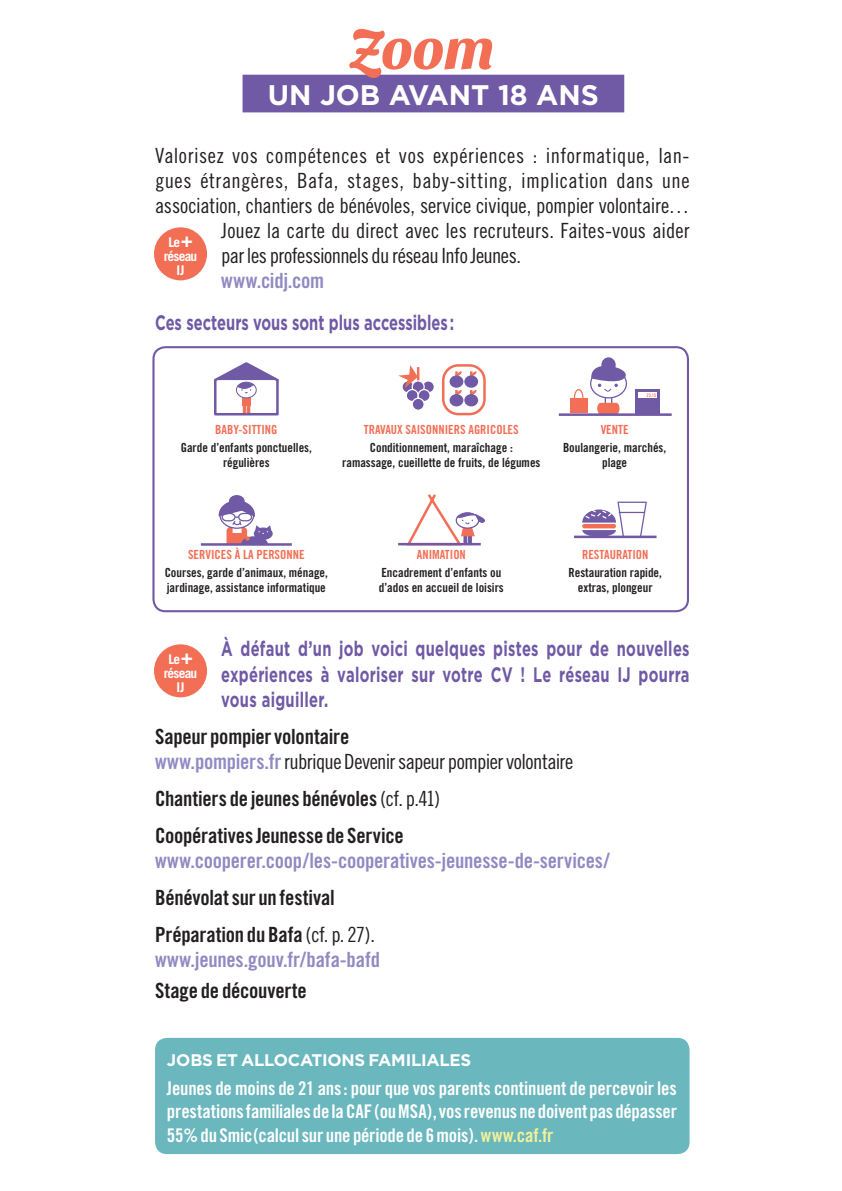
<style>
.page{position:relative;width:842px;height:1191px;background:#fff}
.page>*{position:absolute;margin:0;border:0;box-sizing:border-box;transform-origin:0 0}
.t1{font:700 28.3px "Gotham";color:#fff}
.Texte{font:20.9px "Trade Gothic Bold Cond Twenty";letter-spacing:-.01em;color:#231f20}
.Inter_news{font:700 20.9px/25.1px "Gotham";letter-spacing:.01em;color:#7059a5;text-align:justify;scale:.7 1}
.Texte-2{font:20.9px "Trade Gothic Cond Eighteen";color:#231f20}
.Texte-3{font:20.9px "Trade Gothic Cond Eighteen";letter-spacing:.025em;color:#231f20}
.Texte-4{font:20.9px "Trade Gothic Bold Cond Twenty";letter-spacing:-.01em;color:#908ac2}
.Texte-5{font:20.9px "Trade Gothic Cond Eighteen";letter-spacing:-.025em;color:#231f20}
.Texte_blanc{font:18.9px/23px "Trade Gothic Bold Cond Twenty";letter-spacing:-.01em;color:#fff;text-align:justify}
.Texte_blanc-2{font:700 16.8px "Gotham";letter-spacing:-.015em;color:#fff}
.Texte-6{font:700 13.4px "Trade Gothic";letter-spacing:-.055em;color:#fff}
.t2{font:12.6px/17.6px "Trade Gothic Bold Cond Twenty";color:#231f20;text-align:center}
.t3{font:12.6px/17.6px "Trade Gothic Bold Cond Twenty";color:#f26f56;text-align:center}
.s1{font-size:19.1px}
.s2{color:#f26f56}
.s3{color:#231f20}
.s4{font-family:"Trade Gothic Bold Cond Twenty";color:#908ac2}
.s5{font-family:"Trade Gothic Cond Eighteen"}
.s6{color:#f3f199}
</style>
<div class="page">
<div style="left:155px;top:1037px;width:534px;height:117px;background:#6bb7be;border-radius:12px"></div>
<div style="left:155px;top:228px;width:51px;height:51px;background:#f26f56;border-radius:50%"></div>
<div style="left:154px;top:227px;width:53px;height:53px;border:2px solid #f26f56;border-radius:50%"></div>
<div style="left:155px;top:645px;width:51px;height:51px;background:#f26f56;border-radius:50%"></div>
<div style="left:154px;top:644px;width:53px;height:53px;border:2px solid #f26f56;border-radius:50%"></div>
<svg style="left:214px;top:362px;width:65px;height:53px"></svg>
<svg style="left:404px;top:494px;width:81px;height:52px"></svg>
<hr style="left:398px;top:543px;width:83px;height:2px;background:#7059a5">
<div style="left:605px;top:396px;width:7px;height:15px;border:1px solid #7059a5"></div>
<div style="left:590px;top:369px;width:37px;height:29px;border:1px solid #7059a5;border-radius:50%"></div>
<div style="left:601px;top:357px;width:15px;height:16px;border:3px solid #7059a5;border-radius:50%"></div>
<svg style="left:597px;top:402px;width:23px;height:11px"></svg>
<svg style="left:590px;top:359px;width:37px;height:35px"></svg>
<div style="left:635px;top:389px;width:25px;height:25px;background:#7059a5"></div>
<div style="left:638px;top:393px;width:19px;height:5px;background:#fff"></div>
<svg style="left:647px;top:393px;width:9px;height:4px"></svg>
<div style="left:571px;top:398px;width:17px;height:15px;background:#f26f56"></div>
<div style="left:574px;top:389px;width:9px;height:17px;border:1px solid #f26f56;border-radius:50%"></div>
<hr style="left:559px;top:413px;width:113px;height:3px;background:#7059a5">
<div style="left:229px;top:495px;width:16px;height:12px;background:#7059a5;border-radius:50%"></div>
<hr style="left:201px;top:543px;width:91px;height:3px;background:#7059a5">
<svg style="left:582px;top:501px;width:65px;height:34px"></svg>
<hr style="left:574px;top:535px;width:82px;height:3px;background:#7059a5">
<div style="left:422px;top:381px;width:12px;height:12px;background:#7059a5;border-radius:50%"></div>
<div style="left:422px;top:380px;width:13px;height:13px;border:1px solid #fff;border-radius:50%"></div>
<div style="left:406px;top:389px;width:12px;height:12px;background:#7059a5;border-radius:50%"></div>
<div style="left:406px;top:389px;width:13px;height:13px;border:1px solid #fff;border-radius:50%"></div>
<div style="left:418px;top:389px;width:12px;height:12px;background:#7059a5;border-radius:50%"></div>
<div style="left:417px;top:389px;width:14px;height:13px;border:1px solid #fff;border-radius:50%"></div>
<svg style="left:398px;top:365px;width:30px;height:30px"></svg>
<div style="left:412px;top:398px;width:12px;height:12px;background:#7059a5;border-radius:50%"></div>
<div style="left:412px;top:398px;width:13px;height:13px;border:1px solid #fff;border-radius:50%"></div>
<svg style="left:455px;top:390px;width:7px;height:5px"></svg>
<div style="left:450px;top:394px;width:13px;height:12px;background:#7059a5;border-radius:50%"></div>
<svg style="left:470px;top:390px;width:7px;height:5px"></svg>
<div style="left:464px;top:394px;width:14px;height:12px;background:#7059a5;border-radius:50%"></div>
<svg style="left:470px;top:371px;width:7px;height:6px"></svg>
<div style="left:464px;top:375px;width:14px;height:13px;background:#7059a5;border-radius:50%"></div>
<svg style="left:455px;top:371px;width:7px;height:5px"></svg>
<div style="left:450px;top:375px;width:13px;height:13px;background:#7059a5;border-radius:50%"></div>
<div style="left:442px;top:364px;width:44px;height:51px;border:3px solid #f26f56;border-radius:15px"></div>
<svg style="left:217px;top:499px;width:56px;height:45px"></svg>
<div style="left:152px;top:346px;width:537px;height:266px;border:2px solid #7059a5;border-radius:12px"></div>
<div style="left:243px;top:75px;width:381px;height:37px;background:#7059a5"></div>
<svg style="left:349px;top:29px;width:143px;height:49px"></svg>
<p class="t1" style="left:268px;top:78px;width:332px">UN JOB AVANT 18 ANS</p>
<p class="Texte-3" style="left:155px;top:143px;width:536px">Valorisez vos compétences et vos expériences : informatique, lan-</p>
<p class="Texte-3" style="left:155px;top:168px;width:536px">gues étrangères, Bafa, stages, baby-sitting, implication dans une</p>
<p class="Texte-2" style="left:155px;top:193px;width:536px">association, chantiers de bénévoles, service civique, pompier volontaire…</p>
<p class="Texte-2" style="left:221px;top:218px;width:470px">Jouez la carte du direct avec les recruteurs. Faites-vous aider</p>
<p class="Texte-5" style="left:221px;top:243px;width:301px">par les professionnels du réseau Info Jeunes.</p>
<p class="Texte-4" style="left:221px;top:268px;width:105px">www.cidj.com</p>
<p class="Inter_news" style="left:155px;top:309px;width:429px">Ces secteurs vous sont plus accessibles:</p>
<p class="Texte-6" style="left:168px;top:234px;width:26px">Le <span class="s1">+</span></p>
<p class="Texte-6" style="left:164px;top:248px;width:35px">réseau</p>
<p class="Texte-6" style="left:177px;top:262px;width:9px">IJ</p>
<p class="t2" style="left:181px;top:421px;width:133px"><span class="s2">BABY-SITTING<br></span>Garde d’enfants ponctuelles,</p>
<p class="t2" style="left:223px;top:453px;width:48px">régulières</p>
<p class="t3" style="left:364px;top:421px;width:156px">TRAVAUX SAISONNIERS AGRICOLES<br><span class="s3">Conditionnement, maraîchage :</span></p>
<p class="t2" style="left:342px;top:454px;width:200px">ramassage, cueillette de fruits, de légumes</p>
<p class="t2" style="left:563px;top:421px;width:105px"><span class="s2">VENTE<br></span>Boulangerie, marchés,</p>
<p class="t2" style="left:602px;top:454px;width:27px">plage</p>
<p class="t2" style="left:165px;top:546px;width:165px"><span class="s2">SERVICES À LA PERSONNE<br></span>Courses, garde d’animaux, ménage,</p>
<p class="t2" style="left:167px;top:578px;width:161px">jardinage, assistance informatique</p>
<p class="t2" style="left:381px;top:546px;width:122px"><span class="s2">ANIMATION<br></span>Encadrement d’enfants ou</p>
<p class="t2" style="left:379px;top:578px;width:126px">d’ados en accueil de loisirs</p>
<p class="t2" style="left:568px;top:546px;width:95px"><span class="s2">RESTAURATION<br></span>Restauration rapide,</p>
<p class="t2" style="left:578px;top:578px;width:76px">extras, plongeur</p>
<p class="Inter_news" style="left:221px;top:636px;width:671px">À défaut d’un job voici quelques pistes pour de nouvelles expériences à valoriser sur votre CV ! Le réseau IJ pourra vous aiguiller.</p>
<p class="Texte" style="left:155px;top:723px;width:196px">Sapeur pompier volontaire</p>
<p class="Texte-5" style="left:155px;top:749px;width:420px"><span class="s4">www.pompiers.fr</span> rubrique Devenir sapeur pompier volontaire</p>
<p class="Texte" style="left:155px;top:785px;width:287px">Chantiers de jeunes bénévoles <span class="s5">(cf. p.41)</span></p>
<p class="Texte" style="left:155px;top:822px;width:250px">Coopératives Jeunesse de Service</p>
<p class="Texte-4" style="left:155px;top:848px;width:456px">www.cooperer.coop/les-cooperatives-jeunesse-de-services/</p>
<p class="Texte" style="left:155px;top:885px;width:181px">Bénévolat sur un festival</p>
<p class="Texte" style="left:155px;top:922px;width:221px">Préparation du Bafa <span class="s5">(cf. p. 27).</span></p>
<p class="Texte-4" style="left:155px;top:947px;width:227px">www.jeunes.gouv.fr/bafa-bafd</p>
<p class="Texte" style="left:155px;top:978px;width:153px">Stage de découverte</p>
<p class="Texte-6" style="left:168px;top:651px;width:26px">Le <span class="s1">+</span></p>
<p class="Texte-6" style="left:164px;top:665px;width:35px">réseau</p>
<p class="Texte-6" style="left:177px;top:679px;width:9px">IJ</p>
<p class="Texte_blanc-2" style="left:167px;top:1050px;width:306px">JOBS ET ALLOCATIONS FAMILIALES</p>
<p class="Texte_blanc" style="left:167px;top:1077px;width:512px">Jeunes de moins de 21 ans: pour que vos parents continuent de percevoir les prestations familiales de la CAF (ou MSA), vos revenus ne doivent pas dépasser 55% du Smic(calcul sur une période de 6 mois). <span class="s6">www.caf.fr</span></p>
</div>
